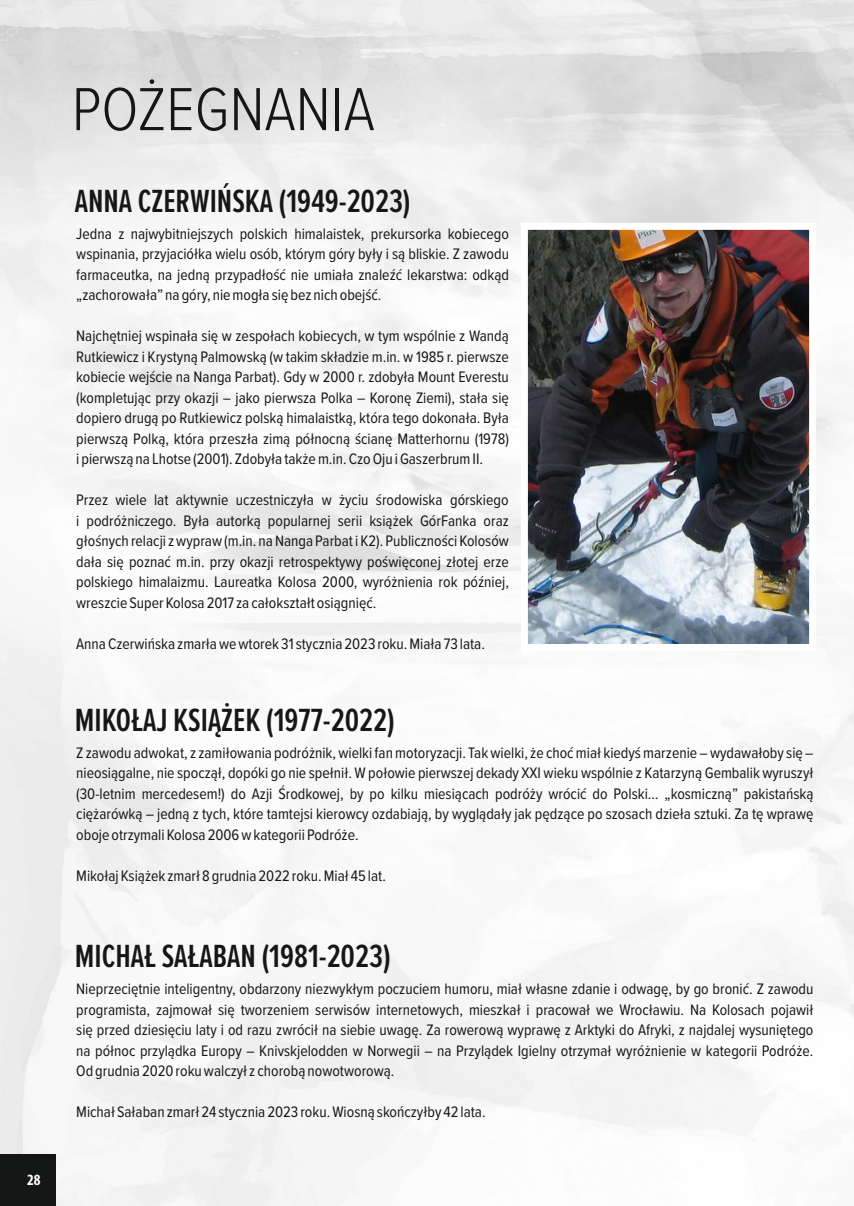
<style>
.page{position:relative;width:854px;height:1206px;background:#fff}
.page>*{position:absolute;margin:0;border:0;box-sizing:border-box;transform-origin:0 0}
.t1{font:300 63px "Proxima Nova Cond";color:#151616}
.t2{font:600 33.25px "Proxima Nova Ex Cn";color:#151616}
.t3{font:15.75px/20.5px "Proxima Nova Cond";color:#151616;text-align:justify}
.t4{font:700 condensed 15.75px "Myriad Pro";color:#fff}
</style>
<div class="page">
<img style="left:0;top:0;width:853px;height:1205px">
<div style="left:0;top:1154px;width:55px;height:51px;background:#151616"></div>
<img style="left:528px;top:231px;width:279px;height:412px">
<div style="left:520px;top:223px;width:295px;height:428px;border:7px solid #fff"></div>
<p class="t4" style="left:27px;top:1173px;width:15px">28</p>
<h1 class="t1" style="left:72px;top:80px;width:304px">POŻEGNANIA</h1>
<h2 class="t2" style="left:75px;top:186px;width:337px">ANNA CZERWIŃSKA (1949-2023)</h2>
<p class="t3" style="left:76px;top:224px;width:434px">Jedna z najwybitniejszych polskich himalaistek, prekursorka kobiecego wspinania, przyjaciółka wielu osób, którym góry były i są bliskie. Z zawodu farmaceutka, na jedną przypadłość nie umiała znaleźć lekarstwa: odkąd „zachorowała” na góry, nie mogła się bez nich obejść.</p>
<p class="t3" style="left:76px;top:326px;width:434px">Najchętniej wspinała się w zespołach kobiecych, w tym wspólnie z Wandą Rutkiewicz i Krystyną Palmowską (w takim składzie m.in. w 1985 r. pierwsze kobiecie wejście na Nanga Parbat). Gdy w 2000 r. zdobyła Mount Everestu (kompletując przy okazji – jako pierwsza Polka – Koronę Ziemi), stała się dopiero drugą po Rutkiewicz polską himalaistką, która tego dokonała. Była pierwszą Polką, która przeszła zimą północną ścianę Matterhornu (1978) i pierwszą na Lhotse (2001). Zdobyła także m.in. Czo Oju i Gaszerbrum II.</p>
<p class="t3" style="left:76px;top:490px;width:434px">Przez wiele lat aktywnie uczestniczyła w życiu środowiska górskiego i podróżniczego. Była autorką popularnej serii książek GórFanka oraz głośnych relacji z wypraw (m.in. na Nanga Parbat i K2). Publiczności Kolosów dała się poznać m.in. przy okazji retrospektywy poświęconej złotej erze polskiego himalaizmu. Laureatka Kolosa 2000, wyróżnienia rok później, wreszcie Super Kolosa 2017 za całokształt osiągnięć.</p>
<p class="t3" style="left:76px;top:634px;width:410px">Anna Czerwińska zmarła we wtorek 31 stycznia 2023 roku. Miała 73 lata.</p>
<h2 class="t2" style="left:75px;top:704px;width:321px">MIKOŁAJ KSIĄŻEK (1977-2022)</h2>
<p class="t3" style="left:76px;top:743px;width:738px">Z zawodu adwokat, z zamiłowania podróżnik, wielki fan motoryzacji. Tak wielki, że choć miał kiedyś marzenie – wydawałoby się – nieosiągalne, nie spoczął, dopóki go nie spełnił. W połowie pierwszej dekady XXI wieku wspólnie z Katarzyną Gembalik wyruszył (30-letnim mercedesem!) do Azji Środkowej, by po kilku miesiącach podróży wrócić do Polski… „kosmiczną” pakistańską ciężarówką – jedną z tych, które tamtejsi kierowcy ozdabiają, by wyglądały jak pędzące po szosach dzieła sztuki. Za tę wprawę oboje otrzymali Kolosa 2006 w kategorii Podróże.</p>
<p class="t3" style="left:76px;top:866px;width:311px">Mikołaj Książek zmarł 8 grudnia 2022 roku. Miał 45 lat.</p>
<h2 class="t2" style="left:75px;top:940px;width:317px">MICHAŁ SAŁABAN (1981-2023)</h2>
<p class="t3" style="left:76px;top:979px;width:738px">Nieprzeciętnie inteligentny, obdarzony niezwykłym poczuciem humoru, miał własne zdanie i odwagę, by go bronić. Z zawodu programista, zajmował się tworzeniem serwisów internetowych, mieszkał i pracował we Wrocławiu. Na Kolosach pojawił się przed dziesięciu laty i od razu zwrócił na siebie uwagę. Za rowerową wyprawę z Arktyki do Afryki, z najdalej wysuniętego na północ przylądka Europy – Knivskjelodden w Norwegii – na Przylądek Igielny otrzymał wyróżnienie w kategorii Podróże.<br>Od grudnia 2020 roku walczył z chorobą nowotworową.</p>
<p class="t3" style="left:76px;top:1102px;width:411px">Michał Sałaban zmarł 24 stycznia 2023 roku. Wiosną skończyłby 42 lata.</p>
</div>
